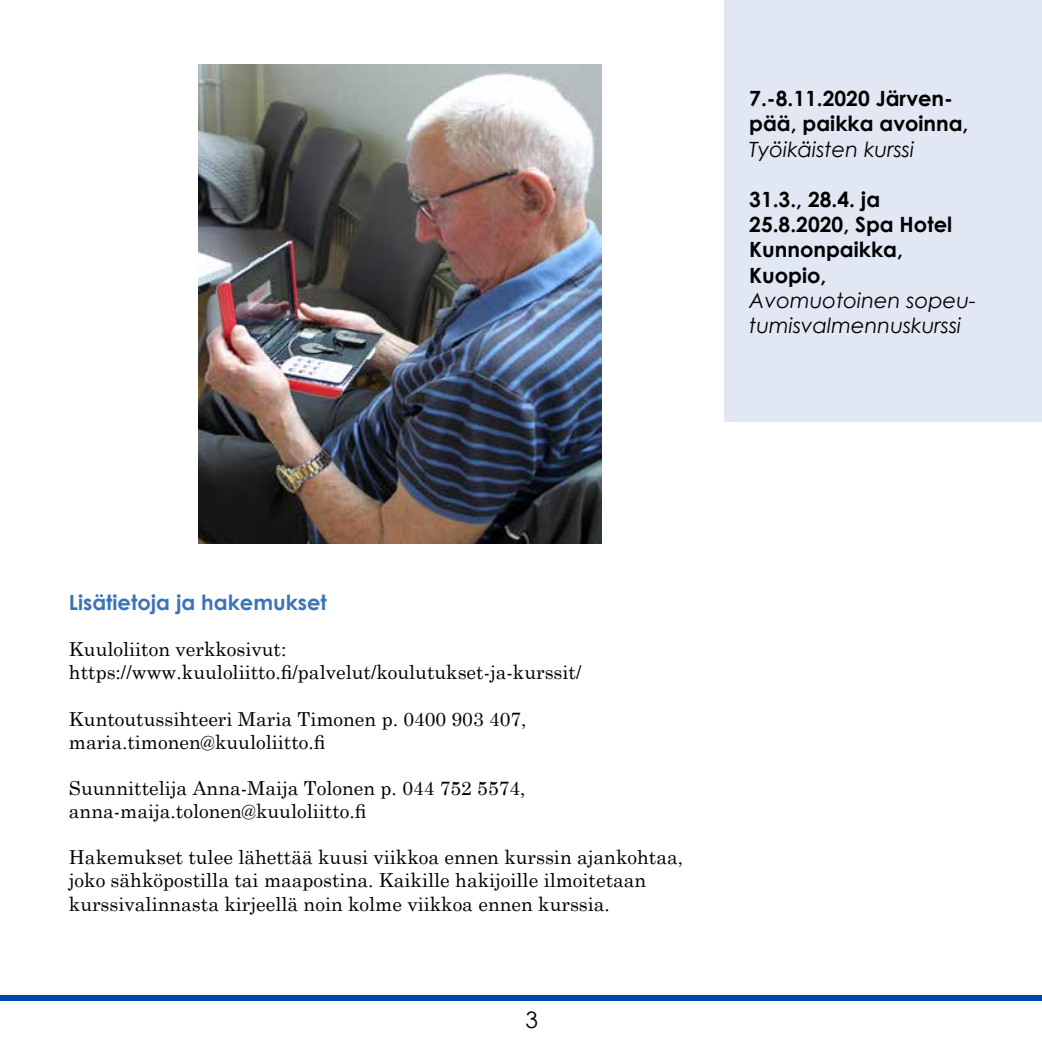
<style>
.page{position:relative;width:1042px;height:1042px;background:#fff}
.page>*{position:absolute;margin:0;border:0;box-sizing:border-box;transform-origin:0 0}
.t1{font:22.75px "Century Gothic";color:#000}
.t2{font:700 21px/25.2px "Century Gothic";color:#000}
.t3{font:italic 21px/25.2px "Century Gothic";color:#000}
.t4{font:700 21px "Century Gothic";color:#3c73b8}
.t5{font:19.25px/23.1px "Century Schoolbook";color:#000}
</style>
<div class="page">
<div style="left:0;top:995px;width:1042px;height:5px;background:#0047ab"></div>
<div style="left:724px;top:0;width:318px;height:422px;background:#e2e7f4"></div>
<img style="left:198px;top:64px;width:403px;height:480px">
<p class="t2" style="left:749px;top:85px;width:221px">7.-8.11.2020 Järven&shy;pää, paikka avoinna,</p>
<p class="t3" style="left:749px;top:136px;width:166px">Työikäisten kurssi</p>
<p class="t2" style="left:749px;top:186px;width:204px">31.3., 28.4. ja<br>25.8.2020, Spa Hotel<br>Kunnonpaikka,<br>Kuopio,</p>
<p class="t3" style="left:749px;top:287px;width:228px">Avomuotoinen sopeu&shy;tumisvalmennuskurssi</p>
<p class="t4" style="left:69px;top:586px;width:259px">Lisätietoja ja hakemukset</p>
<p class="t5" style="left:69px;top:636px;width:514px">Kuuloliiton verkkosivut: https://www.kuuloliitto.fi/palvelut/koulutukset-ja-kurssit/</p>
<p class="t5" style="left:69px;top:705px;width:459px">Kuntoutussihteeri Maria Timonen p. 0400 903 407, maria.timonen@kuuloliitto.fi</p>
<p class="t5" style="left:69px;top:775px;width:458px">Suunnittelija Anna-Maija Tolonen p. 044 752 5574, anna-maija.tolonen@kuuloliitto.fi</p>
<p class="t5" style="left:69px;top:844px;width:616px">Hakemukset tulee lähettää kuusi viikkoa ennen kurssin ajankohtaa, joko sähköpostilla tai maapostina. Kaikille hakijoille ilmoitetaan kurssivalinnasta kirjeellä noin kolme viikkoa ennen kurssia.</p>
<p class="t1" style="left:525px;top:1004px;width:14px">3</p>
</div>
